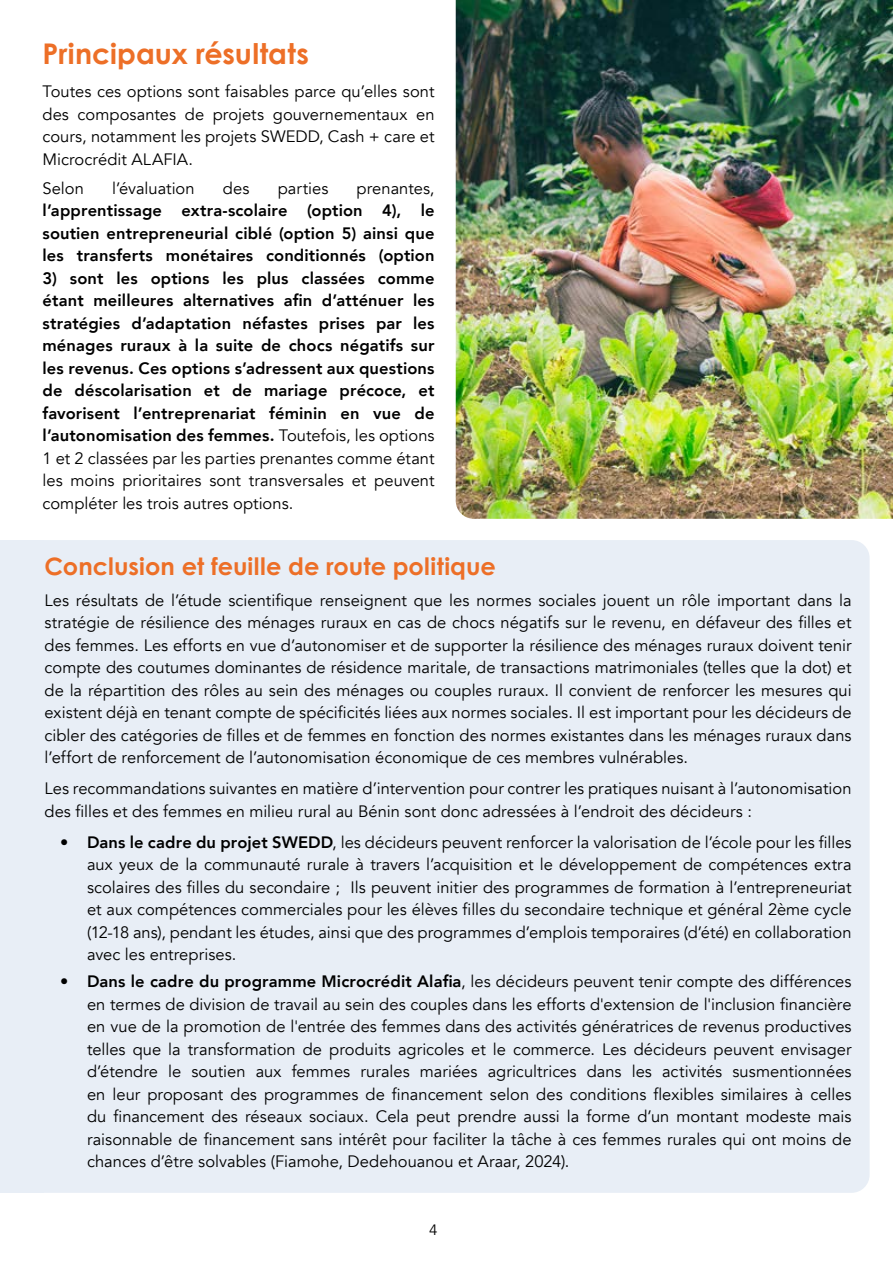
<style>
.page{position:relative;width:893px;height:1263px;background:#fff}
.page>*{position:absolute;margin:0;border:0;box-sizing:border-box;transform-origin:0 0}
.t1{font:700 28.5px "Century Gothic";color:#ed6f27}
.t2{font:700 24px "Century Gothic Pro";letter-spacing:.005em;color:#ed6f27}
.t3{font:16.5px/22.5px "Avenir";color:#000;text-align:justify}
.t4{font:800 16.5px/22.5px "Avenir";letter-spacing:.01em;color:#000;text-align:justify}
.t5{font:15px "Avenir";color:#000}
.s1{font-weight:400}
.s2{font-weight:800}
</style>
<div class="page">
<div style="left:43px;top:540px;width:827px;height:653px;background:#e8eef6"></div>
<div style="left:0;top:540px;width:43px;height:653px;background:#e8eef6"></div>
<img style="left:456px;top:0;width:437px;height:519px">
<h1 class="t1" style="left:43px;top:36px;width:268px">Principaux résultats</h1>
<p class="t3" style="left:43px;top:81px;width:394px">Toutes ces options sont faisables parce qu’elles sont des composantes de projets gouvernementaux en cours, notamment les projets SWEDD, Cash + care et Microcrédit ALAFIA.</p>
<p class="t3" style="left:43px;top:177px;width:43px">Selon</p>
<p class="t3" style="left:112px;top:177px;width:84px">l’évaluation</p>
<p class="t3" style="left:223px;top:177px;width:28px">des</p>
<p class="t3" style="left:278px;top:177px;width:52px">parties</p>
<p class="t3" style="left:357px;top:177px;width:79px">prenantes,</p>
<p class="t4" style="left:43px;top:199px;width:394px">l’apprentissage extra-scolaire (option 4), le soutien entrepreneurial ciblé (option 5) ainsi que les transferts monétaires conditionnés (option</p>
<p class="t4" style="left:43px;top:267px;width:394px">3) sont les options les plus classées comme étant meilleures alternatives afin d’atténuer les stratégies d’adaptation néfastes prises par les ménages ruraux à la suite de chocs négatifs sur les revenus. Ces options s’adressent aux questions de déscolarisation et de mariage précoce, et favorisent l’entreprenariat féminin en vue de l’autonomisation des femmes. <span class="s1">Toutefois, les options 1 et 2 classées par les parties prenantes comme étant les moins prioritaires sont transversales et peuvent compléter les trois autres options.</span></p>
<h2 class="t2" style="left:45px;top:551px;width:453px">Conclusion et feuille de route politique</h2>
<p class="t3" style="left:45px;top:589px;width:809px">Les résultats de l’étude scientifique renseignent que les normes sociales jouent un rôle important dans la stratégie de résilience des ménages ruraux en cas de chocs négatifs sur le revenu, en défaveur des filles et des femmes. Les efforts en vue d’autonomiser et de supporter la résilience des ménages ruraux doivent tenir compte des coutumes dominantes de résidence maritale, de transactions matrimoniales (telles que la dot) et de la répartition des rôles au sein des ménages ou couples ruraux. Il convient de renforcer les mesures qui existent déjà en tenant compte de spécificités liées aux normes sociales. Il est important pour les décideurs de cibler des catégories de filles et de femmes en fonction des normes existantes dans les ménages ruraux dans l’effort de renforcement de l’autonomisation économique de ces membres vulnérables.</p>
<p class="t3" style="left:45px;top:778px;width:808px">Les recommandations suivantes en matière d’intervention pour contrer les pratiques nuisant à l’autonomisation des filles et des femmes en milieu rural au Bénin sont donc adressées à l’endroit des décideurs :</p>
<p class="t3" style="left:87px;top:831px;width:766px;text-indent:-27px"><span class="s2">• Dans le cadre du projet SWEDD</span>, les décideurs peuvent renforcer la valorisation de l’école pour les filles aux yeux de la communauté rurale à travers l’acquisition et le développement de compétences extra scolaires des filles du secondaire ; Ils peuvent initier des programmes de formation à l’entrepreneuriat et aux compétences commerciales pour les élèves filles du secondaire technique et général 2ème cycle (12-18 ans), pendant les études, ainsi que des programmes d’emplois temporaires (d’été) en collaboration avec les entreprises.</p>
<p class="t3" style="left:87px;top:970px;width:766px;text-indent:-27px"><span class="s2">• Dans le cadre du programme Microcrédit Alafia</span>, les décideurs peuvent tenir compte des différences en termes de division de travail au sein des couples dans les efforts d'extension de l'inclusion financière en vue de la promotion de l'entrée des femmes dans des activités génératrices de revenus productives telles que la transformation de produits agricoles et le commerce. Les décideurs peuvent envisager d’étendre le soutien aux femmes rurales mariées agricultrices dans les activités susmentionnées en leur proposant des programmes de financement selon des conditions flexibles similaires à celles du financement des réseaux sociaux. Cela peut prendre aussi la forme d’un montant modeste mais raisonnable de financement sans intérêt pour faciliter la tâche à ces femmes rurales qui ont moins de chances d’être solvables (Fiamohe, Dedehouanou et Araar, 2024).</p>
<p class="t5" style="left:429px;top:1221px;width:10px">4</p>
</div>
